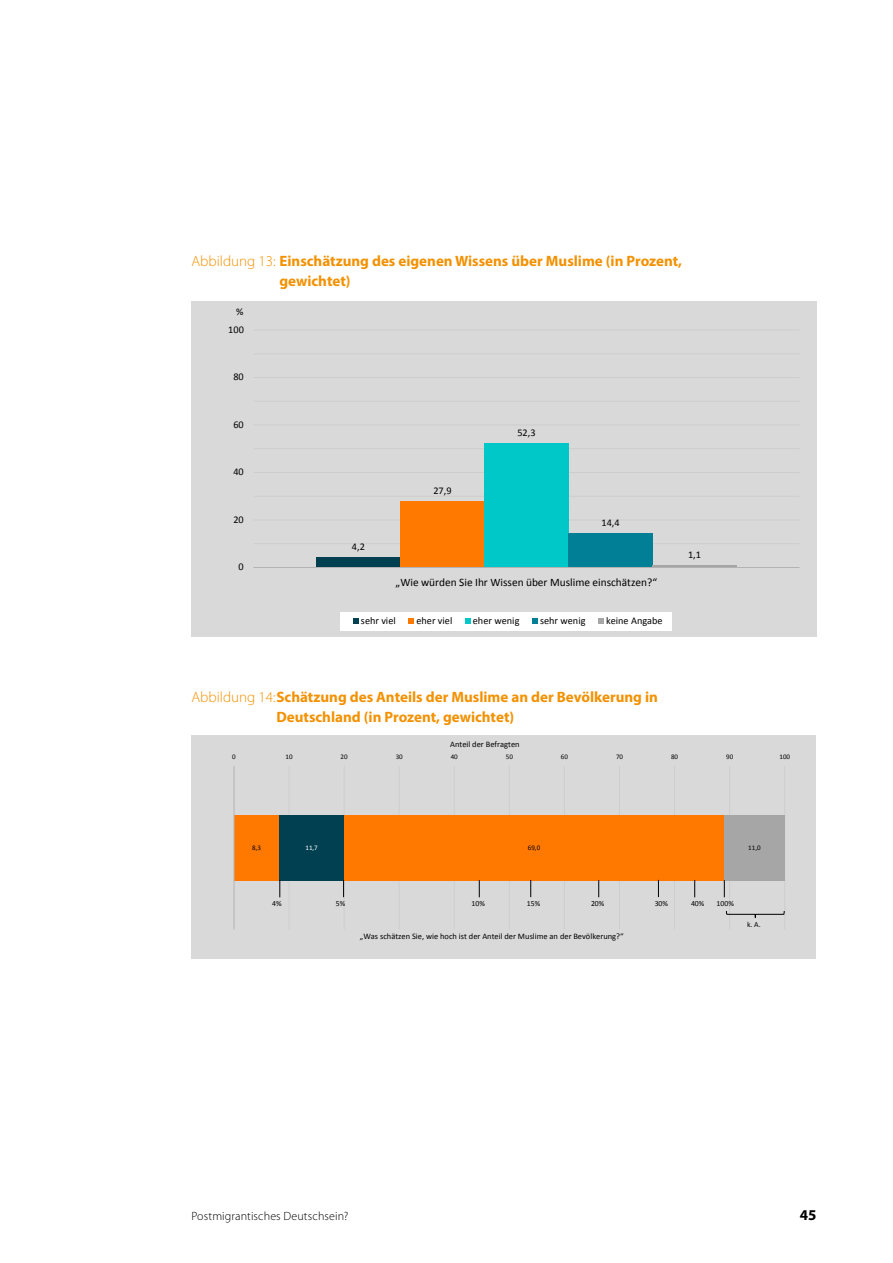
<style>
.page{position:relative;width:893px;height:1263px;background:#fff}
.page>*{position:absolute;margin:0;border:0;box-sizing:border-box;transform-origin:0 0}
.t1{font:700 15px/19.5px "Myriad Pro";color:#f39100}
.t2{font:700 15px "Myriad Pro";color:#000}
.t3{font:300 12px "Myriad Pro";letter-spacing:.01em;color:#000}
.t4{font:11.4px "Calibri";color:#000}
.t5{font:10.35px "Calibri";color:#000}
.t6{font:10.2px "Calibri";color:#000}
.t7{font:8.4px "Calibri";color:#000}
.t8{font:7.8px "Calibri";letter-spacing:.005em;color:#000}
.t9{font:7.05px "Calibri";color:#000}
.t10{font:7.05px "Calibri";color:#fff}
.s1{font-weight:300}
</style>
<div class="page">
<div style="left:191px;top:301px;width:625px;height:335px;background:#d9d9d9"></div>
<hr style="left:253px;top:543px;width:546px;height:1px;background:#cfcfcf">
<hr style="left:253px;top:496px;width:546px;height:1px;background:#d0d0d0">
<hr style="left:253px;top:448px;width:546px;height:1px;background:#cfcfcf">
<hr style="left:253px;top:401px;width:546px;height:1px;background:#d0d0d0">
<hr style="left:253px;top:353px;width:546px;height:1px;background:#d1d1d1">
<hr style="left:253px;top:520px;width:546px;height:1px;background:#d3d3d3">
<hr style="left:253px;top:472px;width:546px;height:1px;background:#cdcdcd">
<hr style="left:253px;top:425px;width:546px;height:1px;background:#d3d3d3">
<hr style="left:253px;top:377px;width:546px;height:1px;background:#cdcdcd">
<hr style="left:253px;top:330px;width:546px;height:1px;background:#d3d3d3">
<div style="left:316px;top:557px;width:84px;height:10px;background:#004050"></div>
<div style="left:400px;top:501px;width:84px;height:66px;background:#ff7800"></div>
<div style="left:484px;top:443px;width:84px;height:124px;background:#00c8c9"></div>
<div style="left:568px;top:533px;width:85px;height:34px;background:#007f96"></div>
<hr style="left:653px;top:565px;width:84px;height:2px;background:#a6a6a6">
<hr style="left:253px;top:567px;width:546px;height:1px;background:#b3b3b3">
<div style="left:340px;top:612px;width:331px;height:18px;background:#fff"></div>
<svg style="left:353px;top:618px;width:5px;height:6px"></svg>
<svg style="left:408px;top:618px;width:6px;height:6px"></svg>
<svg style="left:465px;top:618px;width:5px;height:6px"></svg>
<svg style="left:532px;top:618px;width:6px;height:6px"></svg>
<svg style="left:598px;top:618px;width:6px;height:6px"></svg>
<div style="left:191px;top:736px;width:624px;height:223px;background:#d9d9d9"></div>
<hr style="left:289px;top:766px;width:1px;height:163px;background:#d2d2d2">
<hr style="left:344px;top:766px;width:1px;height:163px;background:#b3b3b3;opacity:.3">
<hr style="left:399px;top:766px;width:1px;height:163px;background:#d1d1d1">
<hr style="left:454px;top:766px;width:1px;height:163px;background:#d0d0d0">
<hr style="left:509px;top:766px;width:1px;height:163px;background:#cfcfcf">
<hr style="left:564px;top:766px;width:1px;height:163px;background:#cecece">
<hr style="left:619px;top:766px;width:1px;height:163px;background:#cdcdcd">
<hr style="left:674px;top:766px;width:1px;height:163px;background:#cecece">
<hr style="left:729px;top:766px;width:1px;height:163px;background:#cfcfcf">
<hr style="left:784px;top:766px;width:1px;height:163px;background:#d0d0d0">
<div style="left:234px;top:815px;width:45px;height:65px;background:#ff7800"></div>
<div style="left:279px;top:815px;width:65px;height:65px;background:#004050"></div>
<div style="left:344px;top:815px;width:380px;height:65px;background:#ff7800"></div>
<div style="left:724px;top:815px;width:61px;height:65px;background:#a6a6a6"></div>
<hr style="left:234px;top:766px;width:1px;height:163px;background:#b3b3b3">
<svg style="left:280px;top:880px;width:1px;height:17px"></svg>
<svg style="left:343px;top:880px;width:1px;height:17px"></svg>
<svg style="left:479px;top:880px;width:1px;height:17px"></svg>
<svg style="left:598px;top:880px;width:1px;height:17px"></svg>
<svg style="left:724px;top:880px;width:1px;height:17px"></svg>
<svg style="left:726px;top:911px;width:59px;height:7px"></svg>
<svg style="left:530px;top:880px;width:1px;height:17px"></svg>
<svg style="left:658px;top:880px;width:1px;height:17px"></svg>
<svg style="left:694px;top:880px;width:1px;height:17px"></svg>
<p class="t1" style="left:279px;top:251px;width:404px;text-indent:-88px"><span class="s1">Abbildung 13:</span> Einschätzung des eigenen Wissens über Muslime (in Prozent, gewichtet)</p>
<p class="t6" style="left:236px;top:305px;width:9px">%</p>
<p class="t6" style="left:228px;top:323px;width:17px">100</p>
<p class="t6" style="left:233px;top:371px;width:12px">80</p>
<p class="t6" style="left:233px;top:418px;width:12px">60</p>
<p class="t6" style="left:233px;top:466px;width:12px">40</p>
<p class="t6" style="left:233px;top:513px;width:12px">20</p>
<p class="t5" style="left:239px;top:560px;width:7px">0</p>
<p class="t6" style="left:352px;top:540px;width:14px">4,2</p>
<p class="t6" style="left:433px;top:484px;width:20px">27,9</p>
<p class="t6" style="left:517px;top:426px;width:20px">52,3</p>
<p class="t6" style="left:601px;top:516px;width:20px">14,4</p>
<p class="t4" style="left:396px;top:574px;width:263px">„Wie würden Sie Ihr Wissen über Muslime einschätzen?“</p>
<p class="t6" style="left:361px;top:614px;width:36px">sehr viel</p>
<p class="t6" style="left:416px;top:614px;width:37px">eher viel</p>
<p class="t6" style="left:473px;top:614px;width:48px">eher wenig</p>
<p class="t6" style="left:540px;top:614px;width:47px">sehr wenig</p>
<p class="t6" style="left:606px;top:614px;width:58px">keine Angabe</p>
<p class="t1" style="left:276px;top:687px;width:383px;text-indent:-85px"><span class="s1">Abbildung 14:</span>Schätzung des Anteils der Muslime an der Bevölkerung in<br>Deutschland (in Prozent, gewichtet)</p>
<p class="t7" style="left:450px;top:739px;width:71px">Anteil der Befragten</p>
<p class="t5" style="left:688px;top:548px;width:14px">1,1</p>
<p class="t9" style="left:232px;top:752px;width:5px">0</p>
<p class="t9" style="left:285px;top:752px;width:9px">10</p>
<p class="t9" style="left:341px;top:752px;width:9px">20</p>
<p class="t9" style="left:396px;top:752px;width:9px">30</p>
<p class="t9" style="left:451px;top:752px;width:9px">40</p>
<p class="t9" style="left:506px;top:752px;width:9px">50</p>
<p class="t9" style="left:561px;top:752px;width:9px">60</p>
<p class="t9" style="left:616px;top:752px;width:9px">70</p>
<p class="t9" style="left:671px;top:752px;width:9px">80</p>
<p class="t9" style="left:726px;top:752px;width:9px">90</p>
<p class="t9" style="left:779px;top:752px;width:12px">100</p>
<p class="t9" style="left:252px;top:843px;width:10px">8,3</p>
<p class="t10" style="left:305px;top:843px;width:14px">11,7</p>
<p class="t9" style="left:528px;top:843px;width:14px">69,0</p>
<p class="t9" style="left:748px;top:843px;width:14px">11,0</p>
<p class="t8" style="left:272px;top:898px;width:11px">4%</p>
<p class="t8" style="left:527px;top:898px;width:15px">15%</p>
<p class="t8" style="left:655px;top:898px;width:15px">30%</p>
<p class="t8" style="left:691px;top:898px;width:15px">40%</p>
<p class="t8" style="left:336px;top:898px;width:11px">5%</p>
<p class="t8" style="left:472px;top:898px;width:15px">10%</p>
<p class="t8" style="left:591px;top:898px;width:15px">20%</p>
<p class="t8" style="left:717px;top:898px;width:19px">100%</p>
<p class="t7" style="left:360px;top:931px;width:265px">„Was schätzen Sie, wie hoch ist der Anteil der Muslime an der Bevölkerung?“</p>
<p class="t8" style="left:747px;top:919px;width:15px">k. A.</p>
<p class="t3" style="left:191px;top:1210px;width:158px">Postmigrantisches Deutschsein?</p>
<p class="t2" style="left:800px;top:1205px;width:18px">45</p>
</div>
